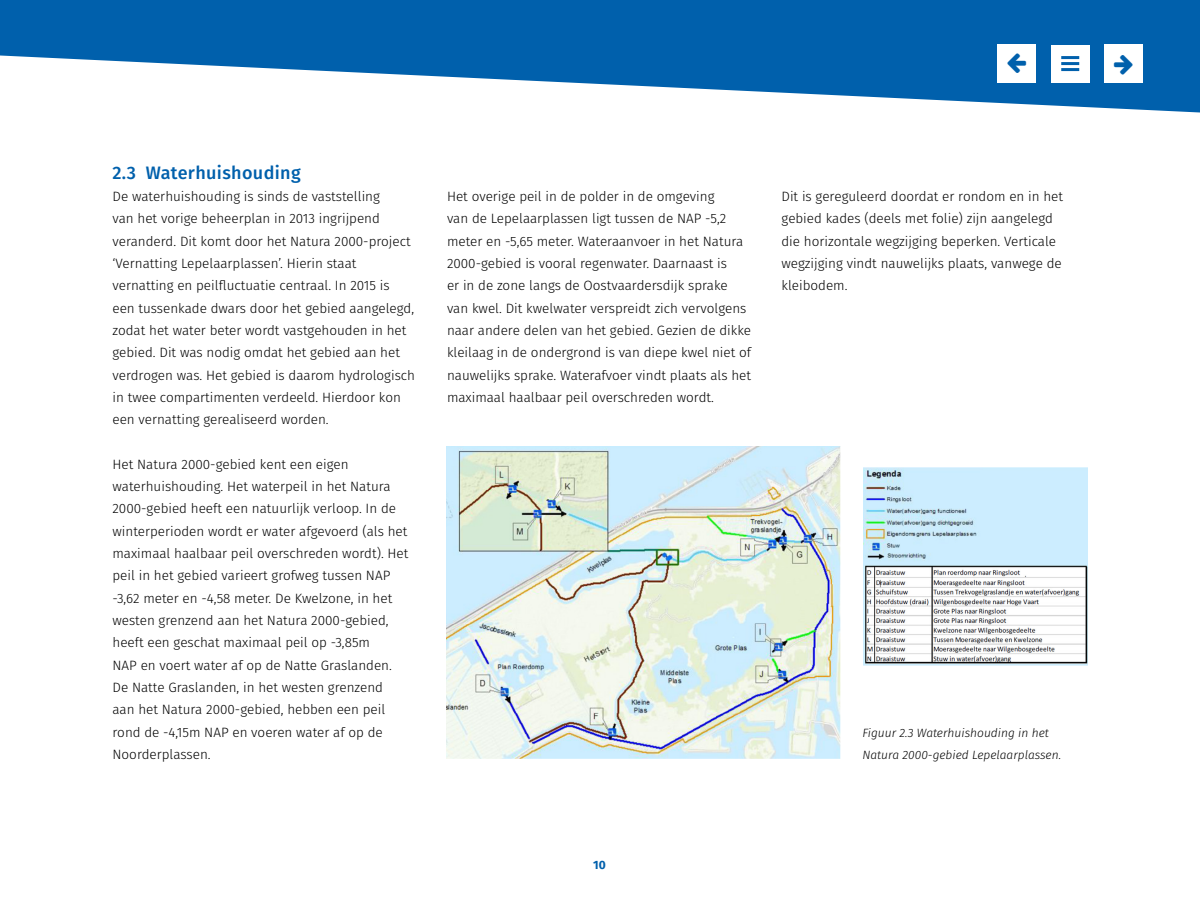
<style>
.page{position:relative;width:1200px;height:900px;background:#fff}
.page>*{position:absolute;margin:0;border:0;box-sizing:border-box;transform-origin:0 0}
.PFL_-_H3_Tussenkop{font:500 18px "Fira Sans";letter-spacing:.02em;color:#0060ac}
.PFL_-_P_Bodytekst{font:300 13.5px/22.4px "Fira Sans";color:#000}
.PFL_-_P_Fotobijschri{font:italic 300 12px/22.4px "Fira Sans";color:#000}
.t1{font:700 12px "Fira Sans";color:#0060ac}
</style>
<div class="page">
<img style="left:864px;top:468px;width:224px;height:198px">
<img style="left:447px;top:447px;width:393px;height:312px">
<svg style="left:0;top:0;width:1200px;height:112px;fill:#0060ac"></svg>
<div style="left:1051px;top:45px;width:39px;height:37px;background:#fff"></div>
<hr style="left:1061px;top:56px;width:18px;height:3px;background:#0060ac">
<hr style="left:1061px;top:62px;width:18px;height:3px;background:#0060ac">
<hr style="left:1061px;top:68px;width:18px;height:3px;background:#0060ac">
<div style="left:998px;top:45px;width:38px;height:38px;background:#fff"></div>
<div style="left:1105px;top:45px;width:38px;height:38px;background:#fff"></div>
<h3 class="PFL_-_H3_Tussenkop" style="left:112px;top:158px;width:190px">2.3 Waterhuishouding</h3>
<p class="PFL_-_P_Bodytekst" style="left:112px;top:185px;width:304px">De waterhuishouding is sinds de vaststelling<br>van het vorige beheerplan in 2013 ingrijpend veranderd. Dit komt door het Natura 2000-project ‘Vernatting Lepelaarplassen’. Hierin staat vernatting en peilfluctuatie centraal. In 2015 is een tussenkade dwars door het gebied aangelegd, zodat het water beter wordt vastgehouden in het gebied. Dit was nodig omdat het gebied aan het verdrogen was. Het gebied is daarom hydrologisch in twee compartimenten verdeeld. Hierdoor kon een vernatting gerealiseerd worden.</p>
<p class="PFL_-_P_Bodytekst" style="left:112px;top:453px;width:298px">Het Natura 2000-gebied kent een eigen waterhuishouding. Het waterpeil in het Natura 2000-gebied heeft een natuurlijk verloop. In de winterperioden wordt er water afgevoerd (als het maximaal haalbaar peil overschreden wordt). Het peil in het gebied varieert grofweg tussen NAP -3,62 meter en -4,58 meter. De Kwelzone, in het westen grenzend aan het Natura 2000-gebied, heeft een geschat maximaal peil op -3,85m<br>NAP en voert water af op de Natte Graslanden.<br>De Natte Graslanden, in het westen grenzend aan het Natura 2000-gebied, hebben een peil rond de -4,15m NAP en voeren water af op de Noorderplassen.</p>
<p class="PFL_-_P_Bodytekst" style="left:447px;top:185px;width:306px">Het overige peil in de polder in de omgeving<br>van de Lepelaarplassen ligt tussen de NAP -5,2 meter en -5,65 meter. Wateraanvoer in het Natura 2000-gebied is vooral regenwater. Daarnaast is<br>er in de zone langs de Oostvaardersdijk sprake van kwel. Dit kwelwater verspreidt zich vervolgens naar andere delen van het gebied. Gezien de dikke kleilaag in de ondergrond is van diepe kwel niet of nauwelijks sprake. Waterafvoer vindt plaats als het maximaal haalbaar peil overschreden wordt.</p>
<p class="PFL_-_P_Bodytekst" style="left:782px;top:185px;width:283px">Dit is gereguleerd doordat er rondom en in het gebied kades (deels met folie) zijn aangelegd die horizontale wegzijging beperken. Verticale wegzijging vindt nauwelijks plaats, vanwege de kleibodem.</p>
<p class="PFL_-_P_Fotobijschri" style="left:862px;top:721px;width:200px">Figuur 2.3 Waterhuishouding in het<br>Natura 2000-gebied Lepelaarplassen.</p>
<p class="t1" style="left:593px;top:854px;width:14px">10</p>
</div>
